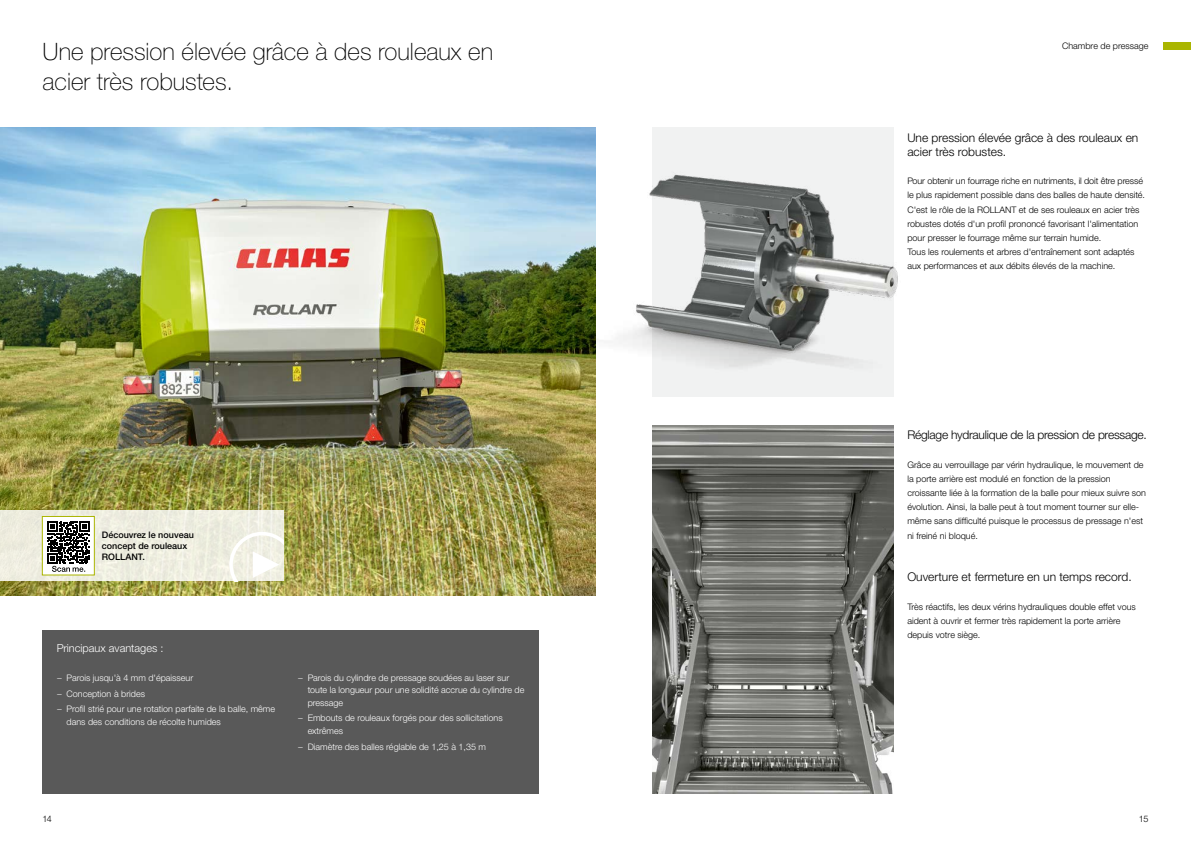
<style>
.page{position:relative;width:1191px;height:842px;background:#fff}
.page>*{position:absolute;margin:0;border:0;box-sizing:border-box;transform-origin:0 0}
.t1{font:100 24px/30px "CLAAS Helvetica Neue";color:#000}
.t2{font:300 12px/14.2px "CLAAS Helvetica Neue";color:#000}
.t3{font:300 12px "CLAAS Helvetica Neue";letter-spacing:-.02em;color:#000}
.t4{font:300 11px "CLAAS Helvetica Neue";color:#fff}
.t5{font:300 9px/14.2px "CLAAS Helvetica Neue";color:#000}
.t6{font:300 9px/12.4px "CLAAS Helvetica Neue";color:#fff}
.t7{font:500 9px/11px "CLAAS Helvetica Neue";color:#000}
</style>
<div class="page">
<div style="left:1162px;top:43px;width:29px;height:7px;background:#aab500"></div>
<img style="left:0;top:128px;width:595px;height:467px">
<div style="left:652px;top:128px;width:241px;height:269px;background:#f1f2f2"></div>
<img style="left:652px;top:425px;width:241px;height:369px">
<div style="left:0;top:510px;width:283px;height:71px;background:#eeede0"></div>
<div style="left:42px;top:516px;width:52px;height:54px;background:#fff"></div>
<div style="left:42px;top:516px;width:53px;height:59px;border:1px solid #aab500"></div>
<svg style="left:47px;top:521px;width:43px;height:51px"></svg>
<svg style="left:229px;top:532px;width:54px;height:49px"></svg>
<img style="left:595px;top:138px;width:303px;height:245px">
<div style="left:43px;top:631px;width:496px;height:163px;background:#595959"></div>
<h1 class="t1" style="left:43px;top:37px;width:452px">Une pression élevée grâce à des rouleaux en acier très robustes.</h1>
<p class="t7" style="left:102px;top:529px;width:93px">Découvrez le nouveau concept de rouleaux<br>ROLLANT.</p>
<p class="t4" style="left:57px;top:641px;width:108px">Principaux avantages :</p>
<p class="t6" style="left:57px;top:670px;width:220px;line-height:15.8px">− Parois jusqu'à 4 mm d'épaisseur<br>− Conception à brides<br>− Profil strié pour une rotation parfaite de la balle, même</p>
<p class="t6" style="left:67px;top:716px;width:156px">dans des conditions de récolte humides</p>
<p class="t6" style="left:308px;top:671px;width:218px;text-indent:-10px">− Parois du cylindre de pressage soudées au laser sur toute la longueur pour une solidité accrue du cylindre de pressage</p>
<p class="t6" style="left:308px;top:712px;width:196px;text-indent:-10px">− Embouts de rouleaux forgés pour des sollicitations extrêmes</p>
<p class="t6" style="left:298px;top:740px;width:190px">− Diamètre des balles réglable de 1,25 à 1,35 m</p>
<p class="t5" style="left:1062px;top:39px;width:88px">Chambre de pressage</p>
<h2 class="t2" style="left:907px;top:131px;width:232px">Une pression élevée grâce à des rouleaux en acier très robustes.</h2>
<p class="t5" style="left:907px;top:174px;width:239px">Pour obtenir un fourrage riche en nutriments, il doit être pressé le plus rapidement possible dans des balles de haute densité.<br>C'est le rôle de la ROLLANT et de ses rouleaux en acier très robustes dotés d'un profil prononcé favorisant l'alimentation pour presser le fourrage même sur terrain humide.<br>Tous les roulements et arbres d'entraînement sont adaptés aux performances et aux débits élevés de la machine.</p>
<h2 class="t3" style="left:907px;top:427px;width:241px">Réglage hydraulique de la pression de pressage.</h2>
<p class="t5" style="left:907px;top:458px;width:240px">Grâce au verrouillage par vérin hydraulique, le mouvement de la porte arrière est modulé en fonction de la pression croissante liée à la formation de la balle pour mieux suivre son évolution. Ainsi, la balle peut à tout moment tourner sur elle&shy;même sans difficulté puisque le processus de pressage n'est ni freiné ni bloqué.</p>
<h2 class="t2" style="left:907px;top:570px;width:226px">Ouverture et fermeture en un temps record.</h2>
<p class="t5" style="left:907px;top:599px;width:230px">Très réactifs, les deux vérins hydrauliques double effet vous aident à ouvrir et fermer très rapidement la porte arrière depuis votre siège.</p>
<p class="t5" style="left:43px;top:812px;width:11px">14</p>
<p class="t5" style="left:1139px;top:812px;width:11px">15</p>
</div>
